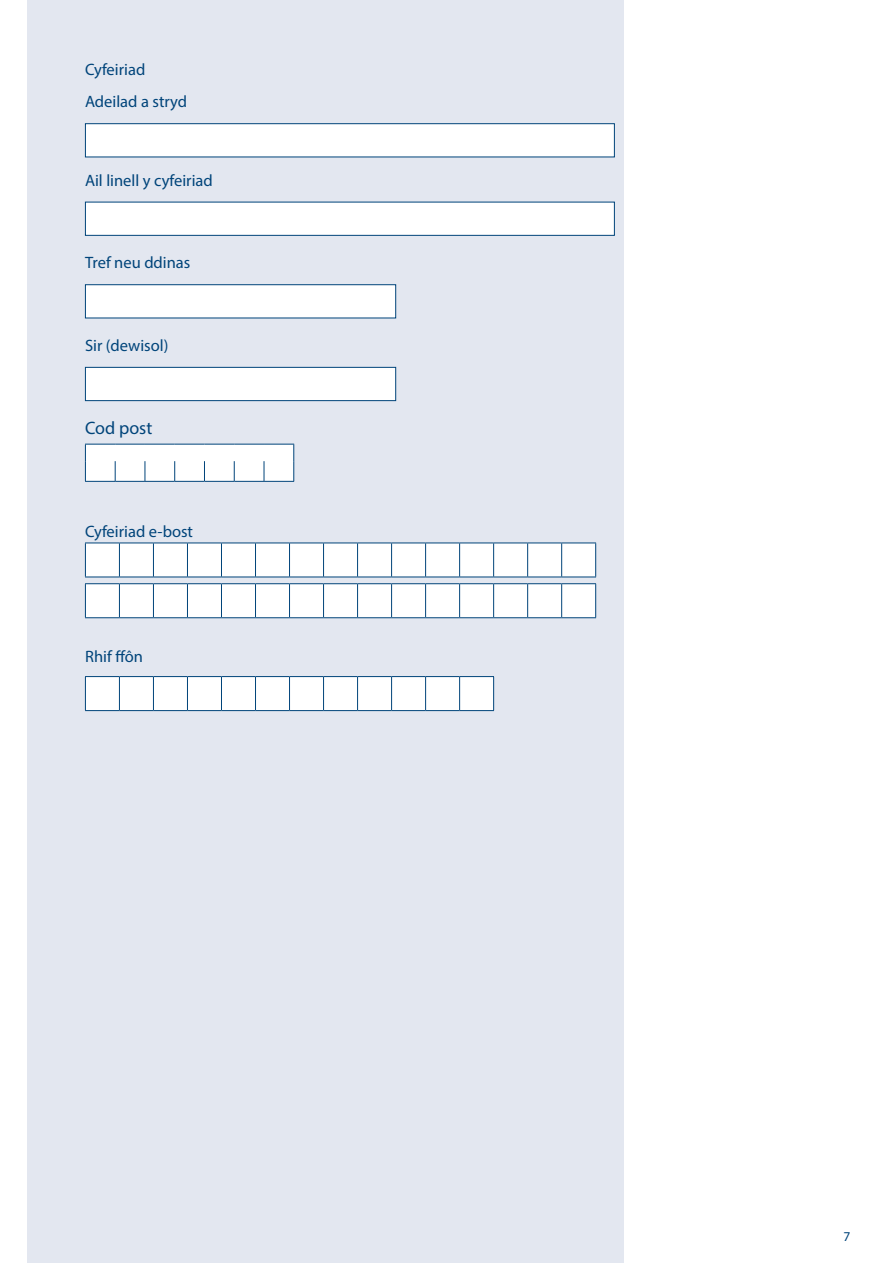
<style>
.page{position:relative;width:893px;height:1263px;background:#fff}
.page>*{position:absolute;margin:0;border:0;box-sizing:border-box;transform-origin:0 0}
.t1{font:18px "Myriad Pro";color:#00447a}
.t2{font:16.5px/32.5px "Myriad Pro";color:#00447a}
.t3{font:13.5px "Myriad Pro";color:#00447a}
</style>
<div class="page">
<div style="left:27px;top:0;width:596px;height:1263px;background:#e3e7f0"></div>
<div style="left:85px;top:123px;width:530px;height:34px;background:#fff;border:1px solid #00447a"></div>
<div style="left:85px;top:202px;width:530px;height:34px;background:#fff;border:1px solid #00447a"></div>
<div style="left:85px;top:284px;width:311px;height:34px;background:#fff;border:1px solid #00447a"></div>
<div style="left:85px;top:367px;width:311px;height:34px;background:#fff;border:1px solid #00447a"></div>
<svg style="left:85px;top:444px;width:209px;height:38px;background:#f0f4f7"></svg>
<hr style="left:204px;top:481px;width:30px;height:1px;background:#00447a">
<hr style="left:234px;top:481px;width:30px;height:1px;background:#00447a">
<hr style="left:264px;top:481px;width:30px;height:1px;background:#00447a">
<div style="left:86px;top:544px;width:509px;height:33px;background:#fff"></div>
<hr style="left:85px;top:543px;width:34px;height:1px;background:#00447a">
<hr style="left:85px;top:543px;width:1px;height:34px;background:#00447a">
<hr style="left:119px;top:543px;width:34px;height:1px;background:#00447a">
<hr style="left:119px;top:543px;width:1px;height:34px;background:#00447a">
<hr style="left:153px;top:543px;width:34px;height:1px;background:#00447a">
<hr style="left:153px;top:543px;width:1px;height:34px;background:#00447a">
<hr style="left:187px;top:543px;width:34px;height:1px;background:#00447a">
<hr style="left:187px;top:543px;width:1px;height:34px;background:#00447a">
<hr style="left:221px;top:543px;width:34px;height:1px;background:#00447a">
<hr style="left:221px;top:543px;width:1px;height:34px;background:#00447a">
<hr style="left:255px;top:543px;width:35px;height:1px;background:#00447a">
<hr style="left:255px;top:543px;width:1px;height:34px;background:#00447a">
<hr style="left:290px;top:543px;width:34px;height:1px;background:#00447a">
<hr style="left:289px;top:543px;width:1px;height:34px;background:#00447a">
<hr style="left:324px;top:543px;width:34px;height:1px;background:#00447a">
<hr style="left:323px;top:543px;width:1px;height:34px;background:#00447a">
<hr style="left:358px;top:543px;width:34px;height:1px;background:#00447a">
<hr style="left:357px;top:543px;width:1px;height:34px;background:#00447a">
<hr style="left:392px;top:543px;width:34px;height:1px;background:#00447a">
<hr style="left:391px;top:543px;width:1px;height:34px;background:#00447a">
<hr style="left:426px;top:543px;width:34px;height:1px;background:#00447a">
<hr style="left:425px;top:543px;width:1px;height:34px;background:#00447a">
<hr style="left:460px;top:543px;width:34px;height:1px;background:#00447a">
<hr style="left:459px;top:543px;width:1px;height:34px;background:#00447a">
<hr style="left:494px;top:543px;width:34px;height:1px;background:#00447a">
<hr style="left:493px;top:543px;width:1px;height:34px;background:#00447a">
<hr style="left:528px;top:543px;width:34px;height:1px;background:#00447a">
<hr style="left:527px;top:543px;width:1px;height:34px;background:#00447a">
<hr style="left:562px;top:543px;width:34px;height:1px;background:#00447a">
<hr style="left:561px;top:543px;width:1px;height:34px;background:#00447a">
<hr style="left:595px;top:543px;width:1px;height:34px;background:#00447a">
<hr style="left:85px;top:577px;width:34px;height:1px;background:#00447a">
<hr style="left:119px;top:577px;width:34px;height:1px;background:#00447a">
<hr style="left:153px;top:577px;width:34px;height:1px;background:#00447a">
<hr style="left:187px;top:577px;width:34px;height:1px;background:#00447a">
<hr style="left:221px;top:577px;width:34px;height:1px;background:#00447a">
<hr style="left:255px;top:577px;width:35px;height:1px;background:#00447a">
<hr style="left:290px;top:577px;width:34px;height:1px;background:#00447a">
<hr style="left:324px;top:577px;width:34px;height:1px;background:#00447a">
<hr style="left:358px;top:577px;width:34px;height:1px;background:#00447a">
<hr style="left:392px;top:577px;width:34px;height:1px;background:#00447a">
<hr style="left:426px;top:577px;width:34px;height:1px;background:#00447a">
<hr style="left:460px;top:577px;width:34px;height:1px;background:#00447a">
<hr style="left:494px;top:577px;width:34px;height:1px;background:#00447a">
<hr style="left:528px;top:577px;width:34px;height:1px;background:#00447a">
<hr style="left:562px;top:577px;width:34px;height:1px;background:#00447a">
<div style="left:86px;top:584px;width:509px;height:33px;background:#fff"></div>
<hr style="left:85px;top:583px;width:34px;height:1px;background:#00447a">
<hr style="left:85px;top:584px;width:1px;height:33px;background:#00447a">
<hr style="left:119px;top:583px;width:34px;height:1px;background:#00447a">
<hr style="left:119px;top:584px;width:1px;height:33px;background:#00447a">
<hr style="left:153px;top:583px;width:34px;height:1px;background:#00447a">
<hr style="left:153px;top:584px;width:1px;height:33px;background:#00447a">
<hr style="left:187px;top:583px;width:34px;height:1px;background:#00447a">
<hr style="left:187px;top:584px;width:1px;height:33px;background:#00447a">
<hr style="left:221px;top:583px;width:34px;height:1px;background:#00447a">
<hr style="left:221px;top:584px;width:1px;height:33px;background:#00447a">
<hr style="left:255px;top:583px;width:35px;height:1px;background:#00447a">
<hr style="left:255px;top:584px;width:1px;height:33px;background:#00447a">
<hr style="left:290px;top:583px;width:34px;height:1px;background:#00447a">
<hr style="left:289px;top:584px;width:1px;height:33px;background:#00447a">
<hr style="left:324px;top:583px;width:34px;height:1px;background:#00447a">
<hr style="left:323px;top:584px;width:1px;height:33px;background:#00447a">
<hr style="left:358px;top:583px;width:34px;height:1px;background:#00447a">
<hr style="left:357px;top:584px;width:1px;height:33px;background:#00447a">
<hr style="left:392px;top:583px;width:34px;height:1px;background:#00447a">
<hr style="left:391px;top:584px;width:1px;height:33px;background:#00447a">
<hr style="left:426px;top:583px;width:34px;height:1px;background:#00447a">
<hr style="left:425px;top:584px;width:1px;height:33px;background:#00447a">
<hr style="left:460px;top:583px;width:34px;height:1px;background:#00447a">
<hr style="left:459px;top:584px;width:1px;height:33px;background:#00447a">
<hr style="left:494px;top:583px;width:34px;height:1px;background:#00447a">
<hr style="left:493px;top:584px;width:1px;height:33px;background:#00447a">
<hr style="left:528px;top:583px;width:34px;height:1px;background:#00447a">
<hr style="left:527px;top:584px;width:1px;height:33px;background:#00447a">
<hr style="left:562px;top:583px;width:34px;height:1px;background:#00447a">
<hr style="left:561px;top:584px;width:1px;height:33px;background:#00447a">
<hr style="left:595px;top:584px;width:1px;height:33px;background:#00447a">
<hr style="left:85px;top:617px;width:34px;height:1px;background:#00447a">
<hr style="left:119px;top:617px;width:34px;height:1px;background:#00447a">
<hr style="left:153px;top:617px;width:34px;height:1px;background:#00447a">
<hr style="left:187px;top:617px;width:34px;height:1px;background:#00447a">
<hr style="left:221px;top:617px;width:34px;height:1px;background:#00447a">
<hr style="left:255px;top:617px;width:35px;height:1px;background:#00447a">
<hr style="left:290px;top:617px;width:34px;height:1px;background:#00447a">
<hr style="left:324px;top:617px;width:34px;height:1px;background:#00447a">
<hr style="left:358px;top:617px;width:34px;height:1px;background:#00447a">
<hr style="left:392px;top:617px;width:34px;height:1px;background:#00447a">
<hr style="left:426px;top:617px;width:34px;height:1px;background:#00447a">
<hr style="left:460px;top:617px;width:34px;height:1px;background:#00447a">
<hr style="left:494px;top:617px;width:34px;height:1px;background:#00447a">
<hr style="left:528px;top:617px;width:34px;height:1px;background:#00447a">
<hr style="left:562px;top:617px;width:34px;height:1px;background:#00447a">
<svg style="left:86px;top:677px;width:407px;height:33px;background:#fdfdfe"></svg>
<hr style="left:85px;top:676px;width:34px;height:1px;background:#00447a">
<hr style="left:85px;top:677px;width:1px;height:33px;background:#00447a">
<hr style="left:119px;top:676px;width:34px;height:1px;background:#00447a">
<hr style="left:119px;top:677px;width:1px;height:33px;background:#00447a">
<hr style="left:153px;top:676px;width:34px;height:1px;background:#00447a">
<hr style="left:153px;top:677px;width:1px;height:33px;background:#00447a">
<hr style="left:187px;top:676px;width:34px;height:1px;background:#00447a">
<hr style="left:187px;top:677px;width:1px;height:33px;background:#00447a">
<hr style="left:221px;top:676px;width:34px;height:1px;background:#00447a">
<hr style="left:221px;top:677px;width:1px;height:33px;background:#00447a">
<hr style="left:255px;top:676px;width:35px;height:1px;background:#00447a">
<hr style="left:255px;top:677px;width:1px;height:33px;background:#00447a">
<hr style="left:290px;top:676px;width:34px;height:1px;background:#00447a">
<hr style="left:289px;top:677px;width:1px;height:33px;background:#00447a">
<hr style="left:324px;top:676px;width:34px;height:1px;background:#00447a">
<hr style="left:323px;top:677px;width:1px;height:33px;background:#00447a">
<hr style="left:358px;top:676px;width:34px;height:1px;background:#00447a">
<hr style="left:357px;top:677px;width:1px;height:33px;background:#00447a">
<hr style="left:392px;top:676px;width:34px;height:1px;background:#00447a">
<hr style="left:391px;top:677px;width:1px;height:33px;background:#00447a">
<hr style="left:426px;top:676px;width:34px;height:1px;background:#00447a">
<hr style="left:425px;top:677px;width:1px;height:33px;background:#00447a">
<hr style="left:460px;top:676px;width:34px;height:1px;background:#00447a">
<hr style="left:459px;top:677px;width:1px;height:33px;background:#00447a">
<hr style="left:493px;top:677px;width:1px;height:33px;background:#00447a">
<hr style="left:85px;top:710px;width:34px;height:1px;background:#00447a">
<hr style="left:119px;top:710px;width:34px;height:1px;background:#00447a">
<hr style="left:153px;top:710px;width:34px;height:1px;background:#00447a">
<hr style="left:187px;top:710px;width:34px;height:1px;background:#00447a">
<hr style="left:221px;top:710px;width:34px;height:1px;background:#00447a">
<hr style="left:255px;top:710px;width:35px;height:1px;background:#00447a">
<hr style="left:290px;top:710px;width:34px;height:1px;background:#00447a">
<hr style="left:324px;top:710px;width:34px;height:1px;background:#00447a">
<hr style="left:358px;top:710px;width:34px;height:1px;background:#00447a">
<hr style="left:392px;top:710px;width:34px;height:1px;background:#00447a">
<hr style="left:426px;top:710px;width:34px;height:1px;background:#00447a">
<hr style="left:460px;top:710px;width:34px;height:1px;background:#00447a">
<p class="t2" style="left:85px;top:53px;width:104px">Cyfeiriad<br>Adeilad a stryd</p>
<p class="t2" style="left:85px;top:164px;width:129px">Ail linell y cyfeiriad</p>
<p class="t2" style="left:85px;top:246px;width:107px">Tref neu ddinas</p>
<p class="t2" style="left:85px;top:329px;width:85px">Sir (dewisol)</p>
<p class="t1" style="left:85px;top:416px;width:69px">Cod post</p>
<p class="t2" style="left:85px;top:514px;width:110px">Cyfeiriad e-bost</p>
<p class="t2" style="left:85px;top:640px;width:59px">Rhif ffôn</p>
<p class="t3" style="left:843px;top:1228px;width:8px">7</p>
</div>
